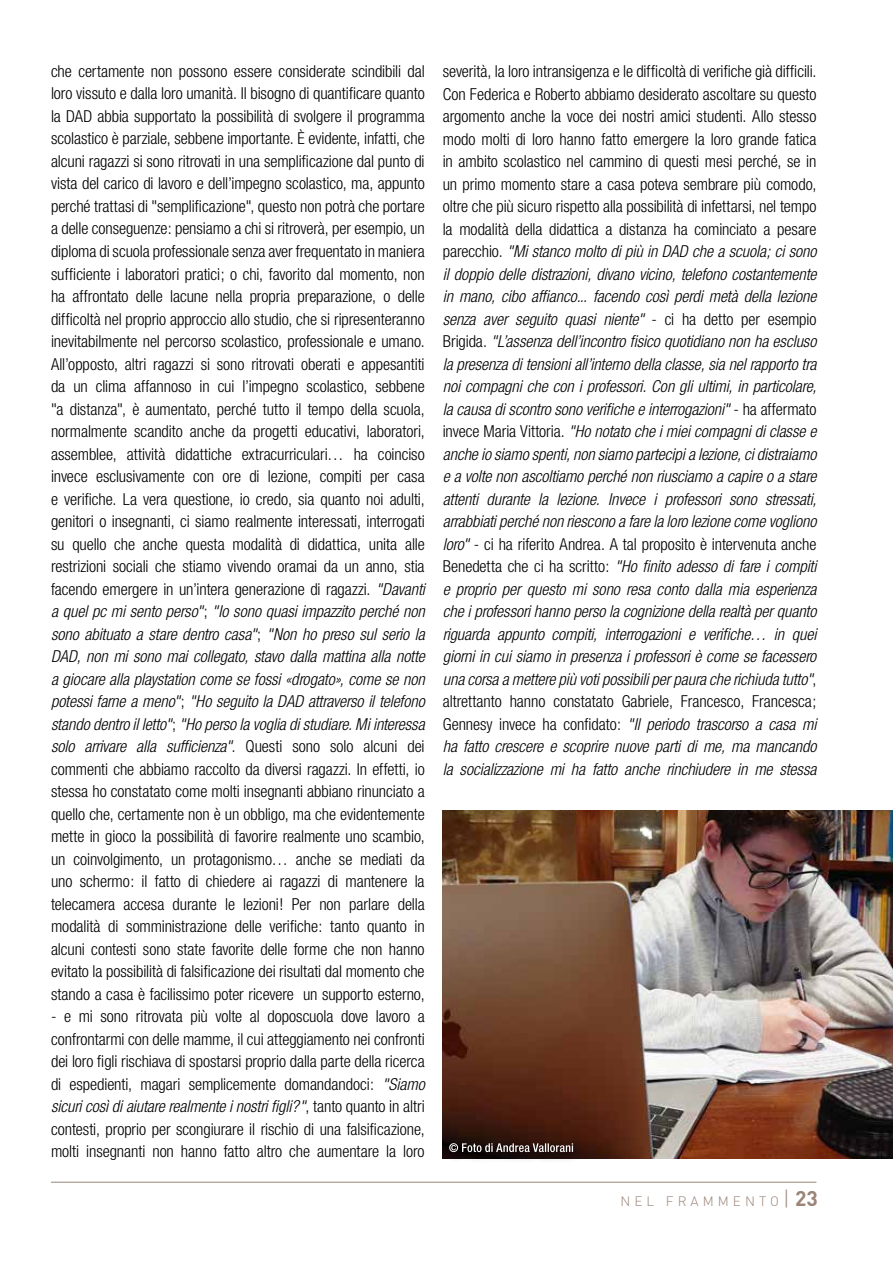
<style>
.page{position:relative;width:893px;height:1263px;background:#fff}
.page>*{position:absolute;margin:0;border:0;box-sizing:border-box;transform-origin:0 0}
.t1{font:300 condensed 16.5px/22.5px "Helvetica Neue";letter-spacing:-.005em;color:#000;text-align:justify}
.t2{font:italic 300 condensed 16.5px/22.5px "Helvetica Neue";letter-spacing:-.005em;color:#000;text-align:justify}
.t3{font:300 13.5px "DIN";letter-spacing:.3em;color:#9b8579}
.s1{font-style:italic}
.s2{font-style:normal}
.s3{font-size:21px}
.s4{font-weight:700;font-size:21px}
</style>
<div class="page">
<hr style="left:51px;top:1182px;width:765px;height:1px;background:#9b8579">
<img style="left:443px;top:810px;width:450px;height:349px">
<div style="left:444px;top:1138px;width:140px;height:25px;background:#000;opacity:.75"></div>
<svg style="left:449px;top:1143px;width:124px;height:9px"></svg>
<p class="t1" style="left:51px;top:60px;width:375px">che certamente non possono essere considerate scindibili dal loro vissuto e dalla loro umanità. Il bisogno di quantificare quanto la DAD abbia supportato la possibilità di svolgere il programma scolastico è parziale, sebbene importante. È evidente, infatti, che alcuni ragazzi si sono ritrovati in una semplificazione dal punto di vista del carico di lavoro e dell’impegno scolastico, ma, appunto perché trattasi di "semplificazione", questo non potrà che portare a delle conseguenze: pensiamo a chi si ritroverà, per esempio, un diploma di scuola professionale senza aver frequentato in maniera sufficiente i laboratori pratici; o chi, favorito dal momento, non ha affrontato delle lacune nella propria preparazione, o delle difficoltà nel proprio approccio allo studio, che si ripresenteranno inevitabilmente nel percorso scolastico, professionale e umano.<br>All’opposto, altri ragazzi si sono ritrovati oberati e appesantiti da un clima affannoso in cui l’impegno scolastico, sebbene "a distanza", è aumentato, perché tutto il tempo della scuola, normalmente scandito anche da progetti educativi, laboratori, assemblee, attività didattiche extracurriculari… ha coinciso invece esclusivamente con ore di lezione, compiti per casa e verifiche. La vera questione, io credo, sia quanto noi adulti, genitori o insegnanti, ci siamo realmente interessati, interrogati su quello che anche questa modalità di didattica, unita alle restrizioni sociali che stiamo vivendo oramai da un anno, stia facendo emergere in un’intera generazione di ragazzi. <span class="s1">"Davanti a quel pc mi sento perso"</span>; <span class="s1">"Io sono quasi impazzito perché non sono abituato a stare dentro casa"</span>; <span class="s1">"Non ho preso sul serio la DAD, non mi sono mai collegato, stavo dalla mattina alla notte a giocare alla playstation come se fossi «drogato», come se non potessi farne a meno"</span>; <span class="s1">"Ho seguito la DAD attraverso il telefono stando dentro il letto"</span>; <span class="s1">"Ho perso la voglia di studiare. Mi interessa solo arrivare alla sufficienza".</span> Questi sono solo alcuni dei commenti che abbiamo raccolto da diversi ragazzi. In effetti, io stessa ho constatato come molti insegnanti abbiano rinunciato a quello che, certamente non è un obbligo, ma che evidentemente mette in gioco la possibilità di favorire realmente uno scambio, un coinvolgimento, un protagonismo… anche se mediati da uno schermo: il fatto di chiedere ai ragazzi di mantenere la telecamera accesa durante le lezioni! Per non parlare della modalità di somministrazione delle verifiche: tanto quanto in alcuni contesti sono state favorite delle forme che non hanno evitato la possibilità di falsificazione dei risultati dal momento che stando a casa è facilissimo poter ricevere un supporto esterno,</p>
<p class="t1" style="left:51px;top:1005px;width:375px">- e mi sono ritrovata più volte al doposcuola dove lavoro a confrontarmi con delle mamme, il cui atteggiamento nei confronti dei loro figli rischiava di spostarsi proprio dalla parte della ricerca di espedienti, magari semplicemente domandandoci: <span class="s1">"Siamo sicuri così di aiutare realmente i nostri figli?"</span>, tanto quanto in altri contesti, proprio per scongiurare il rischio di una falsificazione, molti insegnanti non hanno fatto altro che aumentare la loro</p>
<p class="t2" style="left:443px;top:60px;width:375px"><span class="s2">severità, la loro intransigenza e le difficoltà di verifiche già difficili.<br>Con Federica e Roberto abbiamo desiderato ascoltare su questo argomento anche la voce dei nostri amici studenti. Allo stesso modo molti di loro hanno fatto emergere la loro grande fatica in ambito scolastico nel cammino di questi mesi perché, se in un primo momento stare a casa poteva sembrare più comodo, oltre che più sicuro rispetto alla possibilità di infettarsi, nel tempo la modalità della didattica a distanza ha cominciato a pesare parecchio.</span> "Mi stanco molto di più in DAD che a scuola; ci sono il doppio delle distrazioni, divano vicino, telefono costantemente in mano, cibo affianco... facendo così perdi metà della lezione senza aver seguito quasi niente" <span class="s2">- ci ha detto per esempio Brigida.</span> "L’assenza dell’incontro fisico quotidiano non ha escluso la presenza di tensioni all’interno della classe, sia nel rapporto tra noi compagni che con i professori. Con gli ultimi, in particolare, la causa di scontro sono verifiche e interrogazioni" <span class="s2">- ha affermato invece Maria Vittoria.</span> "Ho notato che i miei compagni di classe e anche io siamo spenti, non siamo partecipi a lezione, ci distraiamo e a volte non ascoltiamo perché non riusciamo a capire o a stare attenti durante la lezione. Invece i professori sono stressati, arrabbiati perché non riescono a fare la loro lezione come vogliono loro" <span class="s2">- ci ha riferito Andrea. A tal proposito è intervenuta anche Benedetta che ci ha scritto:</span> "Ho finito adesso di fare i compiti e proprio per questo mi sono resa conto dalla mia esperienza che i professori hanno perso la cognizione della realtà per quanto riguarda appunto compiti, interrogazioni e verifiche… in quei giorni in cui siamo in presenza i professori è come se facessero una corsa a mettere più voti possibili per paura che richiuda tutto"<span class="s2">, altrettanto hanno constatato Gabriele, Francesco, Francesca; Gennesy invece ha confidato:</span> "Il periodo trascorso a casa mi ha fatto crescere e scoprire nuove parti di me, ma mancando la socializzazione mi ha fatto anche rinchiudere in me stessa</p>
<p class="t3" style="left:620px;top:1193px;width:199px">NEL FRAMMENTO<span class="s3">|</span> <span class="s4">23</span></p>
</div>
